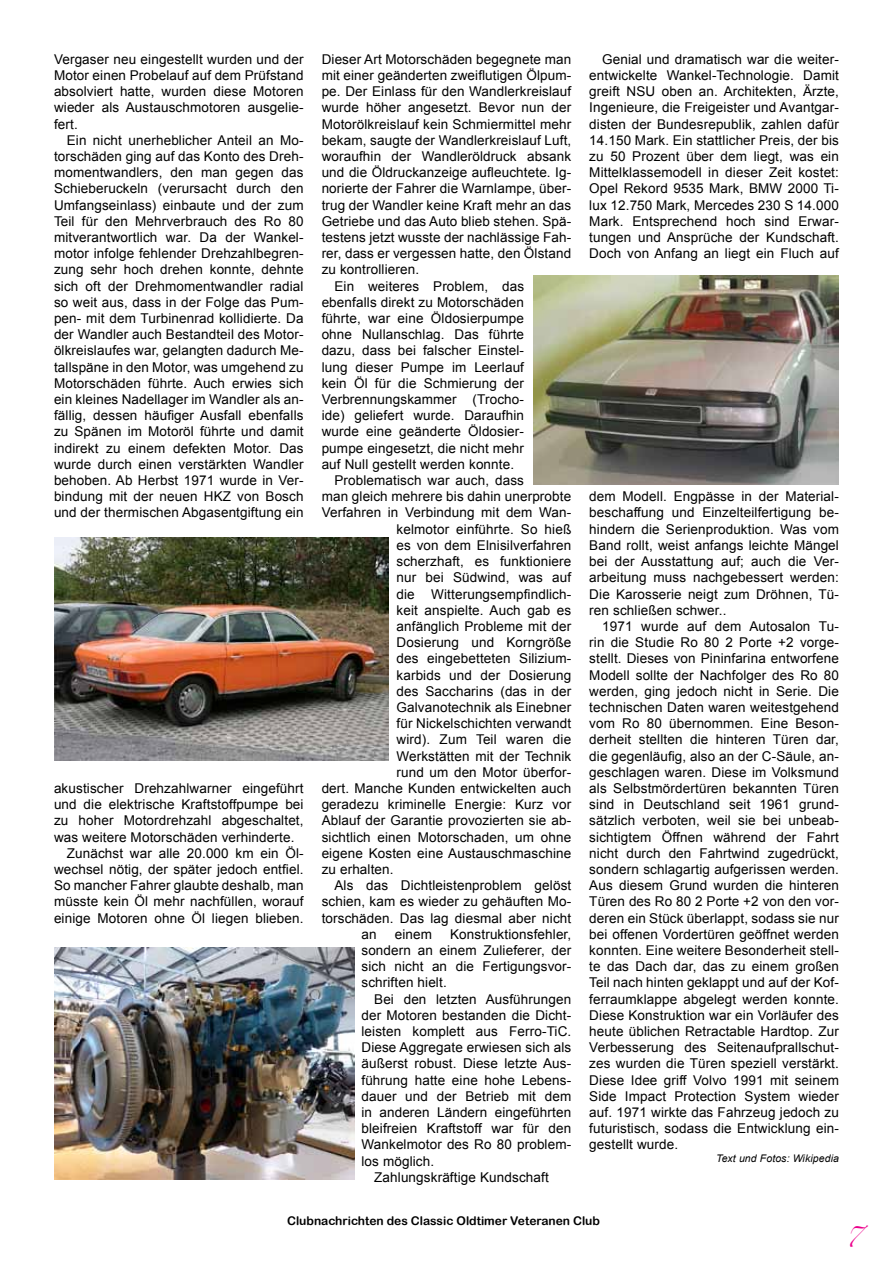
<style>
.page{position:relative;width:893px;height:1263px;background:#fff}
.page>*{position:absolute;margin:0;border:0;box-sizing:border-box;transform-origin:0 0}
.t1{font:18px "Zapfino";color:#ec008c}
.t2{font:13.5px/16.2px "Arial";letter-spacing:.01em;color:#000;text-align:justify}
.t3{font:12px "Arial Rounded MT Bold";color:#000}
.t4{font:italic 10.5px "Arial";letter-spacing:.01em;color:#000}
</style>
<div class="page">
<img style="left:54px;top:538px;width:334px;height:222px">
<img style="left:54px;top:948px;width:300px;height:232px">
<img style="left:534px;top:275px;width:305px;height:210px">
<p class="t2" style="left:54px;top:51px;width:251px">Vergaser neu eingestellt wurden und der Motor einen Probelauf auf dem Prüfstand absolviert hatte, wurden diese Motoren wieder als Austauschmotoren ausgelie&shy;fert.</p>
<p class="t2" style="left:54px;top:132px;width:251px;text-indent:13px">Ein nicht unerheblicher Anteil an Mo&shy;torschäden ging auf das Konto des Dreh&shy;momentwandlers, den man gegen das Schieberuckeln (verursacht durch den Umfangseinlass) einbaute und der zum Teil für den Mehrverbrauch des Ro 80 mitverantwortlich war. Da der Wankel&shy;motor infolge fehlender Drehzahlbegren&shy;zung sehr hoch drehen konnte, dehnte sich oft der Drehmomentwandler radial so weit aus, dass in der Folge das Pum&shy;pen- mit dem Turbinenrad kollidierte. Da der Wandler auch Bestandteil des Motor&shy;ölkreislaufes war, gelangten dadurch Me&shy;tallspäne in den Motor, was umgehend zu Motorschäden führte. Auch erwies sich ein kleines Nadellager im Wandler als an&shy;fällig, dessen häufiger Ausfall ebenfalls zu Spänen im Motoröl führte und damit indirekt zu einem defekten Motor. Das wurde durch einen verstärkten Wandler behoben. Ab Herbst 1971 wurde in Ver&shy;bindung mit der neuen HKZ von Bosch und der thermischen Abgasentgiftung ein</p>
<p class="t2" style="left:54px;top:780px;width:251px">akustischer Drehzahlwarner eingeführt</p>
<p class="t2" style="left:54px;top:796px;width:251px">und die elektrische Kraftstoffpumpe bei</p>
<p class="t2" style="left:54px;top:813px;width:251px">zu hoher Motordrehzahl abgeschaltet,</p>
<p class="t2" style="left:54px;top:829px;width:242px">was weitere Motorschäden verhinderte.</p>
<p class="t2" style="left:67px;top:845px;width:238px">Zunächst war alle 20.000 km ein Öl-</p>
<p class="t2" style="left:54px;top:861px;width:251px">wechsel nötig, der später jedoch entfiel.</p>
<p class="t2" style="left:54px;top:877px;width:251px">So mancher Fahrer glaubte deshalb, man</p>
<p class="t2" style="left:54px;top:894px;width:251px">müsste kein Öl mehr nachfüllen, worauf</p>
<p class="t2" style="left:54px;top:910px;width:251px">einige Motoren ohne Öl liegen blieben.</p>
<p class="t2" style="left:322px;top:51px;width:251px">Dieser Art Motorschäden begegnete man</p>
<p class="t2" style="left:322px;top:67px;width:251px">mit einer geänderten zweiflutigen Ölpum-</p>
<p class="t2" style="left:322px;top:84px;width:251px">pe. Der Einlass für den Wandlerkreislauf</p>
<p class="t2" style="left:322px;top:100px;width:251px">wurde höher angesetzt. Bevor nun der</p>
<p class="t2" style="left:322px;top:116px;width:251px">Motorölkreislauf kein Schmiermittel mehr</p>
<p class="t2" style="left:322px;top:132px;width:251px">bekam, saugte der Wandlerkreislauf Luft,</p>
<p class="t2" style="left:322px;top:148px;width:251px">woraufhin der Wandleröldruck absank</p>
<p class="t2" style="left:322px;top:165px;width:251px">und die Öldruckanzeige aufleuchtete. Ig-</p>
<p class="t2" style="left:322px;top:181px;width:251px">norierte der Fahrer die Warnlampe, über-</p>
<p class="t2" style="left:322px;top:197px;width:251px">trug der Wandler keine Kraft mehr an das</p>
<p class="t2" style="left:322px;top:213px;width:251px">Getriebe und das Auto blieb stehen. Spä-</p>
<p class="t2" style="left:322px;top:229px;width:251px">testens jetzt wusste der nachlässige Fah-</p>
<p class="t2" style="left:322px;top:246px;width:251px">rer, dass er vergessen hatte, den Ölstand</p>
<p class="t2" style="left:322px;top:262px;width:99px">zu kontrollieren.</p>
<p class="t2" style="left:334px;top:278px;width:191px">Ein weiteres Problem, das</p>
<p class="t2" style="left:322px;top:294px;width:204px">ebenfalls direkt zu Motorschäden</p>
<p class="t2" style="left:322px;top:310px;width:204px">führte, war eine Öldosierpumpe</p>
<p class="t2" style="left:322px;top:327px;width:204px">ohne Nullanschlag. Das führte</p>
<p class="t2" style="left:322px;top:343px;width:204px">dazu, dass bei falscher Einstel-</p>
<p class="t2" style="left:322px;top:359px;width:204px">lung dieser Pumpe im Leerlauf</p>
<p class="t2" style="left:322px;top:375px;width:204px">kein Öl für die Schmierung der</p>
<p class="t2" style="left:322px;top:391px;width:204px">Verbrennungskammer (Trocho-</p>
<p class="t2" style="left:322px;top:408px;width:204px">ide) geliefert wurde. Daraufhin</p>
<p class="t2" style="left:322px;top:424px;width:204px">wurde eine geänderte Öldosier-</p>
<p class="t2" style="left:322px;top:440px;width:204px">pumpe eingesetzt, die nicht mehr</p>
<p class="t2" style="left:322px;top:456px;width:194px">auf Null gestellt werden konnte.</p>
<p class="t2" style="left:334px;top:472px;width:191px">Problematisch war auch, dass</p>
<p class="t2" style="left:322px;top:489px;width:251px">man gleich mehrere bis dahin unerprobte</p>
<p class="t2" style="left:322px;top:505px;width:251px">Verfahren in Verbindung mit dem Wan-</p>
<p class="t2" style="left:396px;top:521px;width:176px">kelmotor einführte. So hieß</p>
<p class="t2" style="left:396px;top:537px;width:176px">es von dem Elnisilverfahren</p>
<p class="t2" style="left:396px;top:553px;width:176px">scherzhaft, es funktioniere</p>
<p class="t2" style="left:396px;top:570px;width:176px">nur bei Südwind, was auf</p>
<p class="t2" style="left:396px;top:586px;width:176px">die Witterungsempfindlich-</p>
<p class="t2" style="left:396px;top:602px;width:176px">keit anspielte. Auch gab es</p>
<p class="t2" style="left:396px;top:618px;width:176px">anfänglich Probleme mit der</p>
<p class="t2" style="left:396px;top:634px;width:176px">Dosierung und Korngröße</p>
<p class="t2" style="left:396px;top:651px;width:176px">des eingebetteten Silizium-</p>
<p class="t2" style="left:396px;top:667px;width:176px">karbids und der Dosierung</p>
<p class="t2" style="left:396px;top:683px;width:176px">des Saccharins (das in der</p>
<p class="t2" style="left:396px;top:699px;width:176px">Galvanotechnik als Einebner</p>
<p class="t2" style="left:396px;top:715px;width:176px">für Nickelschichten verwandt</p>
<p class="t2" style="left:396px;top:732px;width:176px">wird). Zum Teil waren die</p>
<p class="t2" style="left:396px;top:748px;width:176px">Werkstätten mit der Technik</p>
<p class="t2" style="left:396px;top:764px;width:176px">rund um den Motor überfor-</p>
<p class="t2" style="left:322px;top:780px;width:251px">dert. Manche Kunden entwickelten auch</p>
<p class="t2" style="left:322px;top:796px;width:251px">geradezu kriminelle Energie: Kurz vor</p>
<p class="t2" style="left:322px;top:813px;width:251px">Ablauf der Garantie provozierten sie ab-</p>
<p class="t2" style="left:322px;top:829px;width:251px">sichtlich einen Motorschaden, um ohne</p>
<p class="t2" style="left:322px;top:845px;width:251px">eigene Kosten eine Austauschmaschine</p>
<p class="t2" style="left:322px;top:861px;width:74px">zu erhalten.</p>
<p class="t2" style="left:334px;top:877px;width:238px">Als das Dichtleistenproblem gelöst</p>
<p class="t2" style="left:322px;top:894px;width:251px">schien, kam es wieder zu gehäuften Mo-</p>
<p class="t2" style="left:322px;top:910px;width:251px">torschäden. Das lag diesmal aber nicht</p>
<p class="t2" style="left:361px;top:926px;width:17px">an</p>
<p class="t2" style="left:395px;top:926px;width:39px">einem</p>
<p class="t2" style="left:361px;top:926px;width:211px;text-indent:89px">Konstruktionsfehler, sondern an einem Zulieferer, der sich nicht an die Fertigungsvor&shy;schriften hielt.</p>
<p class="t2" style="left:374px;top:991px;width:199px">Bei den letzten Ausführungen</p>
<p class="t2" style="left:361px;top:1007px;width:211px">der Motoren bestanden die Dicht-</p>
<p class="t2" style="left:361px;top:1023px;width:211px">leisten komplett aus Ferro-TiC.</p>
<p class="t2" style="left:361px;top:1039px;width:211px">Diese Aggregate erwiesen sich als</p>
<p class="t2" style="left:361px;top:1056px;width:211px">äußerst robust. Diese letzte Aus-</p>
<p class="t2" style="left:361px;top:1072px;width:211px">führung hatte eine hohe Lebens-</p>
<p class="t2" style="left:361px;top:1088px;width:211px">dauer und der Betrieb mit dem</p>
<p class="t2" style="left:361px;top:1104px;width:211px">in anderen Ländern eingeführten</p>
<p class="t2" style="left:361px;top:1120px;width:211px">bleifreien Kraftstoff war für den</p>
<p class="t2" style="left:361px;top:1137px;width:211px">Wankelmotor des Ro 80 problem-</p>
<p class="t2" style="left:361px;top:1153px;width:74px">los möglich.</p>
<p class="t2" style="left:374px;top:1169px;width:176px">Zahlungskräftige Kundschaft</p>
<p class="t2" style="left:589px;top:51px;width:251px;text-indent:13px">Genial und dramatisch war die weiter&shy;entwickelte Wankel-Technologie. Damit greift NSU oben an. Architekten, Ärzte, Ingenieure, die Freigeister und Avantgar&shy;disten der Bundesrepublik, zahlen dafür 14.150 Mark. Ein stattlicher Preis, der bis zu 50 Prozent über dem liegt, was ein Mittelklassemodell in dieser Zeit kostet:<br>Opel Rekord 9535 Mark, BMW 2000 Ti&shy;lux 12.750 Mark, Mercedes 230 S 14.000<br>Mark. Entsprechend hoch sind Erwar&shy;tungen und Ansprüche der Kundschaft.<br>Doch von Anfang an liegt ein Fluch auf</p>
<p class="t2" style="left:589px;top:489px;width:251px">dem Modell. Engpässe in der Material&shy;beschaffung und Einzelteilfertigung be&shy;hindern die Serienproduktion. Was vom Band rollt, weist anfangs leichte Mängel bei der Ausstattung auf; auch die Ver&shy;arbeitung muss nachgebessert werden:<br>Die Karosserie neigt zum Dröhnen, Tü&shy;ren schließen schwer..</p>
<p class="t2" style="left:589px;top:618px;width:251px;text-indent:13px">1971 wurde auf dem Autosalon Tu&shy;rin die Studie Ro 80 2 Porte +2 vorge&shy;stellt. Dieses von Pininfarina entworfene Modell sollte der Nachfolger des Ro 80 werden, ging jedoch nicht in Serie. Die technischen Daten waren weitestgehend vom Ro 80 übernommen. Eine Beson&shy;derheit stellten die hinteren Türen dar, die gegenläufig, also an der C-Säule, an&shy;geschlagen waren. Diese im Volksmund als Selbstmördertüren bekannten Türen sind in Deutschland seit 1961 grund&shy;sätzlich verboten, weil sie bei unbeab&shy;sichtigtem Öffnen während der Fahrt nicht durch den Fahrtwind zugedrückt, sondern schlagartig aufgerissen werden.<br>Aus diesem Grund wurden die hinteren Türen des Ro 80 2 Porte +2 von den vor&shy;deren ein Stück überlappt, sodass sie nur bei offenen Vordertüren geöffnet werden konnten. Eine weitere Besonderheit stell&shy;te das Dach dar, das zu einem großen Teil nach hinten geklappt und auf der Kof&shy;ferraumklappe abgelegt werden konnte.<br>Diese Konstruktion war ein Vorläufer des heute üblichen Retractable Hardtop. Zur Verbesserung des Seitenaufprallschut&shy;zes wurden die Türen speziell verstärkt.<br>Diese Idee griff Volvo 1991 mit seinem Side Impact Protection System wieder auf. 1971 wirkte das Fahrzeug jedoch zu futuristisch, sodass die Entwicklung ein&shy;gestellt wurde.</p>
<p class="t4" style="left:716px;top:1151px;width:124px">Text und Fotos: Wikipedia</p>
<p class="t3" style="left:287px;top:1214px;width:314px">Clubnachrichten des Classic Oldtimer Veteranen Club</p>
<h1 class="t1" style="left:845px;top:1229px;width:17px">7</h1>
</div>
